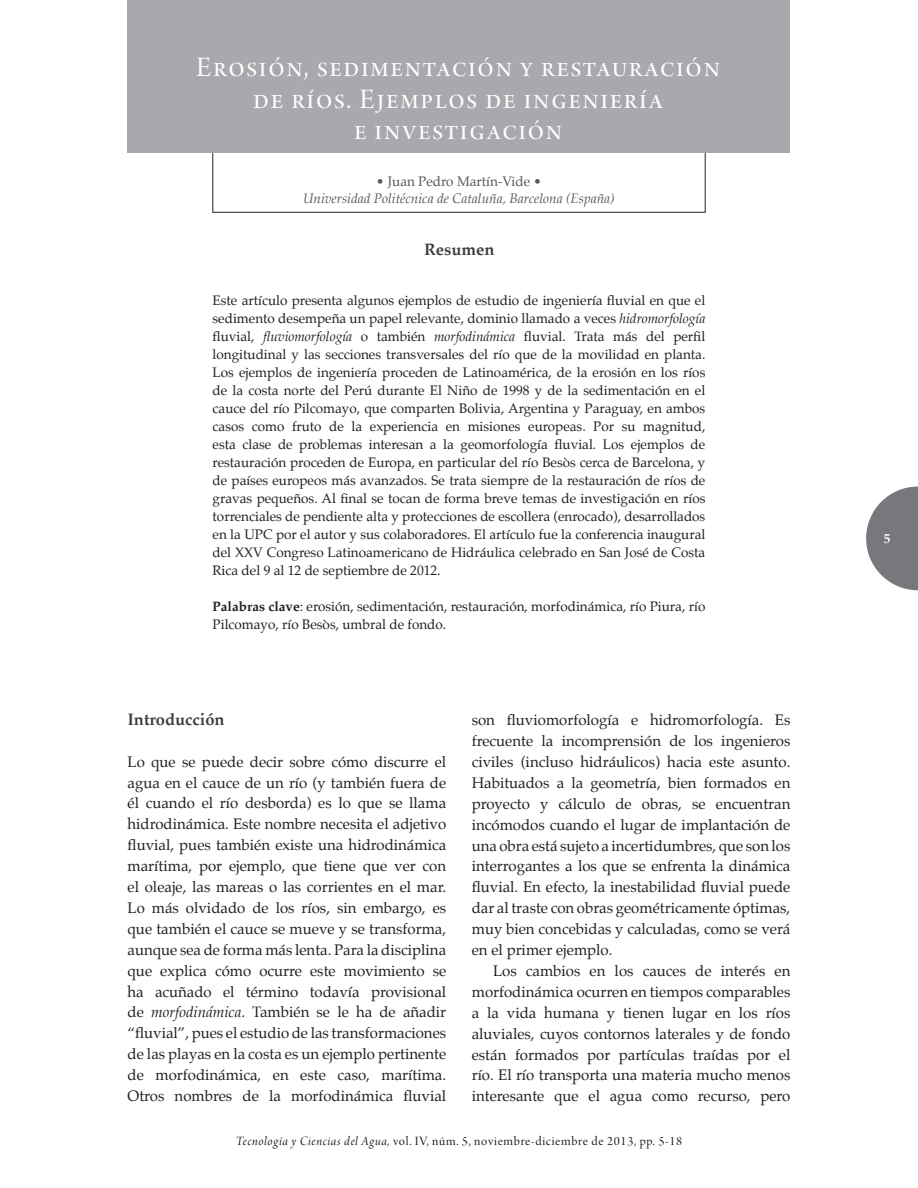
<style>
.page{position:relative;width:918px;height:1188px;background:#fff}
.page>*{position:absolute;margin:0;border:0;box-sizing:border-box;transform-origin:0 0}
.Títulos{font:30px "Arno Pro Display";letter-spacing:.06em;color:#fff}
.Subtítulos{font:700 16.5px "Palatino";color:#3e3e3f}
.Sin_sangría{font:15px/20.9px "Palatino";color:#231f20;text-align:justify}
.Cuerpo_del_texto{font:15px/20.9px "Palatino";color:#231f20;text-align:justify}
.Resumen{font:13.5px/18px "Palatino";color:#231f20;text-align:justify}
.t1{font:13.5px "Arno Pro Display";letter-spacing:.05em;color:#231f20}
.Dependencia{font:italic 13.5px "Palatino";color:#57585a}
.Autores{font:13.5px "Palatino";color:#57585a}
.t2{font:700 13.5px "Palatino";color:#fff}
.s1{font-style:italic}
.s2{font-weight:700}
.s3{font-family:"Arno Pro Italic Display"}
</style>
<div class="page">
<svg style="left:866px;top:487px;width:52px;height:103px"></svg>
<div style="left:128px;top:0;width:662px;height:153px;background:#a8a9ad"></div>
<p class="Títulos" style="left:196px;top:51px;width:525px">Erosión, sedimentación y restauración</p>
<p class="Títulos" style="left:253px;top:83px;width:411px">de ríos. Ejemplos de ingeniería</p>
<p class="Títulos" style="left:354px;top:114px;width:210px">e investigación</p>
<p class="Autores" style="left:376px;top:170px;width:167px">• Juan Pedro Martín-Vide •</p>
<p class="Dependencia" style="left:303px;top:187px;width:313px">Universidad Politécnica de Cataluña, Barcelona (España)</p>
<p class="Subtítulos" style="left:424px;top:235px;width:72px">Resumen</p>
<p class="Resumen" style="left:213px;top:291px;width:494px">Este artículo presenta algunos ejemplos de estudio de ingeniería fluvial en que el sedimento desempeña un papel relevante, dominio llamado a veces <span class="s1">hidromorfología </span>fluvial, <span class="s1">fluviomorfología</span> o también <span class="s1">morfodinámica</span> fluvial. Trata más del perfil longitudinal y las secciones transversales del río que de la movilidad en planta.<br>Los ejemplos de ingeniería proceden de Latinoamérica, de la erosión en los ríos de la costa norte del Perú durante El Niño de 1998 y de la sedimentación en el cauce del río Pilcomayo, que comparten Bolivia, Argentina y Paraguay, en ambos casos como fruto de la experiencia en misiones europeas. Por su magnitud, esta clase de problemas interesan a la geomorfología fluvial. Los ejemplos de restauración proceden de Europa, en particular del río Besòs cerca de Barcelona, y de países europeos más avanzados. Se trata siempre de la restauración de ríos de gravas pequeños. Al final se tocan de forma breve temas de investigación en ríos torrenciales de pendiente alta y protecciones de escollera (enrocado), desarrollados en la UPC por el autor y sus colaboradores. El artículo fue la conferencia inaugural del XXV Congreso Latinoamericano de Hidráulica celebrado en San José de Costa Rica del 9 al 12 de septiembre de 2012.</p>
<p class="Resumen" style="left:213px;top:597px;width:494px"><span class="s2">Palabras clave</span>: erosión, sedimentación, restauración, morfodinámica, río Piura, río<br>Pilcomayo, río Besòs, umbral de fondo.</p>
<p class="Subtítulos" style="left:128px;top:705px;width:99px">Introducción</p>
<p class="Sin_sangría" style="left:128px;top:751px;width:320px">Lo que se puede decir sobre cómo discurre el agua en el cauce de un río (y también fuera de él cuando el río desborda) es lo que se llama hidrodinámica. Este nombre necesita el adjetivo fluvial, pues también existe una hidrodinámica marítima, por ejemplo, que tiene que ver con el oleaje, las mareas o las corrientes en el mar.<br>Lo más olvidado de los ríos, sin embargo, es que también el cauce se mueve y se transforma, aunque sea de forma más lenta. Para la disciplina que explica cómo ocurre este movimiento se ha acuñado el término todavía provisional de <span class="s1">morfodinámica</span>. También se le ha de añadir “fluvial”, pues el estudio de las transformaciones de las playas en la costa es un ejemplo pertinente de morfodinámica, en este caso, marítima.<br>Otros nombres de la morfodinámica fluvial</p>
<p class="Sin_sangría" style="left:472px;top:710px;width:320px">son fluviomorfología e hidromorfología. Es frecuente la incomprensión de los ingenieros civiles (incluso hidráulicos) hacia este asunto.<br>Habituados a la geometría, bien formados en proyecto y cálculo de obras, se encuentran incómodos cuando el lugar de implantación de una obra está sujeto a incertidumbres, que son los interrogantes a los que se enfrenta la dinámica fluvial. En efecto, la inestabilidad fluvial puede dar al traste con obras geométricamente óptimas, muy bien concebidas y calculadas, como se verá en el primer ejemplo.</p>
<p class="Cuerpo_del_texto" style="left:472px;top:960px;width:320px;text-indent:21px">Los cambios en los cauces de interés en morfodinámica ocurren en tiempos comparables a la vida humana y tienen lugar en los ríos aluviales, cuyos contornos laterales y de fondo están formados por partículas traídas por el río. El río transporta una materia mucho menos interesante que el agua como recurso, pero</p>
<p class="t1" style="left:236px;top:1134px;width:448px"><span class="s3">Tecnología y Ciencias del Agua,</span> vol. IV, núm. 5, noviembre-diciembre de 2013, pp. 5-18</p>
<p class="t2" style="left:884px;top:526px;width:8px">5</p>
</div>
